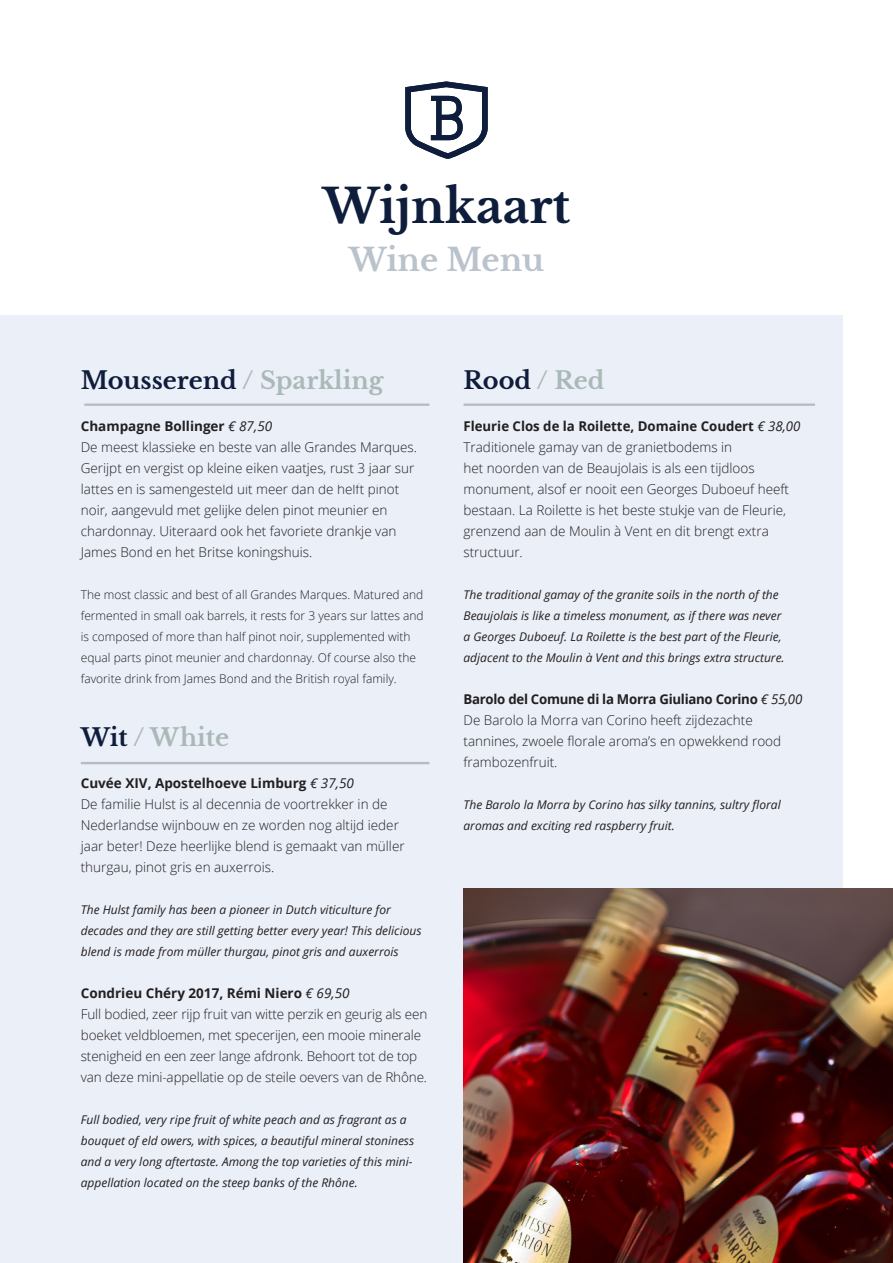
<style>
.page{position:relative;width:893px;height:1263px;background:#fff}
.page>*{position:absolute;margin:0;border:0;box-sizing:border-box;transform-origin:0 0}
.t1{font:700 46.5px "Libre Baskerville";color:#0e1d3b}
.t2{font:700 31.05px "Libre Baskerville";color:#bac3cc}
.t3{font:700 24px "Libre Baskerville";color:#0e1d3b}
.t4{font:700 24px "Libre Baskerville";color:#aab9b8}
.t5{font:300 13.5px/21px "Open Sans";color:#231f20}
.t6{font:700 13.5px "Open Sans";color:#231f20}
.t7{font:700 13.5px "Open Sans";letter-spacing:-.02em;color:#231f20}
.t8{font:italic 12px/21px "Open Sans";color:#231f20}
.t9{font:300 12px/21px "Open Sans";color:#231f20}
.s1{color:#aab9b8}
.s2{font-weight:400;font-style:italic}
.s3{color:#0e1d3b}
</style>
<div class="page">
<div style="left:0;top:316px;width:842px;height:947px;background:#eaeff8"></div>
<img style="left:463px;top:889px;width:430px;height:374px">
<hr style="left:84px;top:403px;width:345px;height:3px;background:#231f20">
<hr style="left:81px;top:762px;width:348px;height:2px;background:#231f20">
<hr style="left:463px;top:403px;width:352px;height:3px;background:#231f20">
<svg style="left:405px;top:81px;width:83px;height:78px"></svg>
<p class="t1" style="left:323px;top:177px;width:249px">Wijnkaart</p>
<p class="t2" style="left:349px;top:241px;width:197px">Wine Menu</p>
<p class="t3" style="left:81px;top:366px;width:304px">Mousserend <span class="s1">/ Sparkling</span></p>
<p class="t6" style="left:81px;top:416px;width:193px">Champagne Bollinger <span class="s2">€ 87,50</span></p>
<p class="t5" style="left:81px;top:436px;width:338px">De meest klassieke en beste van alle Grandes Marques.<br>Gerijpt en vergist op kleine eiken vaatjes, rust 3 jaar sur lattes en is samengesteld uit meer dan de helft pinot noir, aangevuld met gelijke delen pinot meunier en chardonnay. Uiteraard ook het favoriete drankje van James Bond en het Britse koningshuis.</p>
<p class="t9" style="left:81px;top:584px;width:344px">The most classic and best of all Grandes Marques. Matured and fermented in small oak barrels, it rests for 3 years sur lattes and is composed of more than half pinot noir, supplemented with equal parts pinot meunier and chardonnay. Of course also the favorite drink from James Bond and the British royal family.</p>
<p class="t4" style="left:81px;top:723px;width:150px"><span class="s3">Wit</span> / White</p>
<p class="t6" style="left:81px;top:773px;width:275px">Cuvée XIV, Apostelhoeve Limburg <span class="s2">€ 37,50</span></p>
<p class="t5" style="left:81px;top:793px;width:325px">De familie Hulst is al decennia de voortrekker in de Nederlandse wijnbouw en ze worden nog altijd ieder jaar beter! Deze heerlijke blend is gemaakt van müller thurgau, pinot gris en auxerrois.</p>
<p class="t8" style="left:81px;top:899px;width:342px">The Hulst family has been a pioneer in Dutch viticulture for decades and they are still getting better every year! This delicious blend is made from müller thurgau, pinot gris and auxerrois</p>
<p class="t6" style="left:81px;top:983px;width:270px">Condrieu Chéry 2017, Rémi Niero <span class="s2">€ 69,50</span></p>
<p class="t5" style="left:81px;top:1003px;width:348px">Full bodied, zeer rijp fruit van witte perzik en geurig als een boeket veldbloemen, met specerijen, een mooie minerale stenigheid en een zeer lange afdronk. Behoort tot de top van deze mini-appellatie op de steile oevers van de Rhône.</p>
<p class="t8" style="left:81px;top:1109px;width:335px">Full bodied, very ripe fruit of white peach and as fragrant as a bouquet of eld owers, with spices, a beautiful mineral stoniness and a very long aftertaste. Among the top varieties of this mini&shy;appellation located on the steep banks of the Rhône.</p>
<p class="t3" style="left:463px;top:366px;width:142px">Rood <span class="s1">/ Red</span></p>
<p class="t6" style="left:463px;top:416px;width:338px">Fleurie Clos de la Roilette, Domaine Coudert <span class="s2">€ 38,00</span></p>
<p class="t5" style="left:463px;top:436px;width:327px">Traditionele gamay van de granietbodems in<br>het noorden van de Beaujolais is als een tijdloos monument, alsof er nooit een Georges Duboeuf heeft bestaan. La Roilette is het beste stukje van de Fleurie, grenzend aan de Moulin à Vent en dit brengt extra structuur.</p>
<p class="t8" style="left:463px;top:584px;width:323px">The traditional gamay of the granite soils in the north of the Beaujolais is like a timeless monument, as if there was never a Georges Duboeuf. La Roilette is the best part of the Fleurie, adjacent to the Moulin à Vent and this brings extra structure.</p>
<p class="t7" style="left:463px;top:689px;width:340px">Barolo del Comune di la Morra Giuliano Corino <span class="s2">€ 55,00</span></p>
<p class="t5" style="left:463px;top:709px;width:319px">De Barolo la Morra van Corino heeft zijdezachte tannines, zwoele florale aroma’s en opwekkend rood frambozenfruit.</p>
<p class="t8" style="left:463px;top:794px;width:319px">The Barolo la Morra by Corino has silky tannins, sultry floral aromas and exciting red raspberry fruit.</p>
</div>
